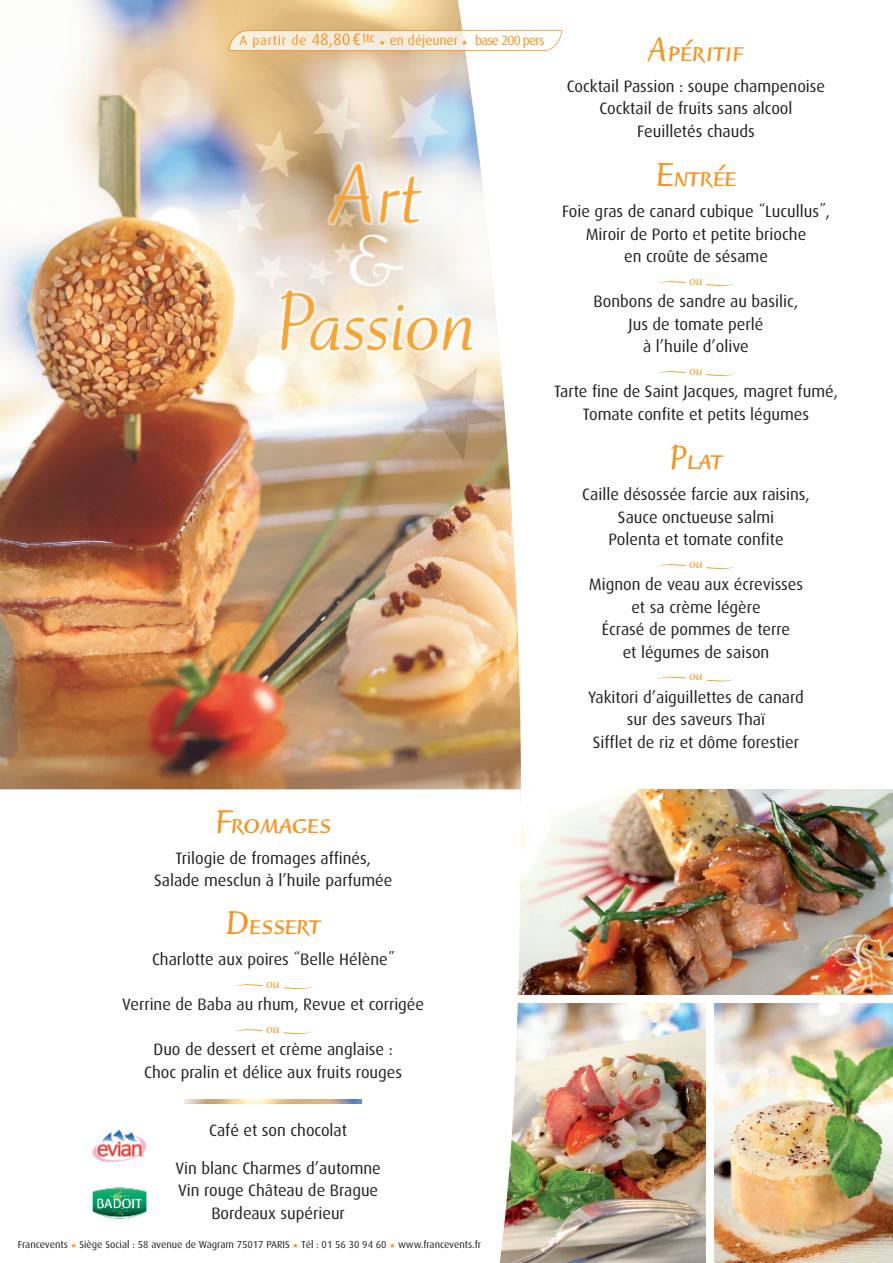
<style>
.page{position:relative;width:893px;height:1263px;background:#fff}
.page>*{position:absolute;margin:0;border:0;box-sizing:border-box;transform-origin:0 0}
.t1{font:34.5px "Ruzicka Freehand LH Bold SC";color:#f7931d}
.t2{font:16.5px/22.5px "Dax";color:#231f20;text-align:center}
.t3{font:16.5px "Ruzicka Freehand LH";color:#f7931d}
.t4{font:13.5px "Dax";color:#f7931d}
.t5{font:10.2px "Dax";color:#231f20}
.s1{font-size:16.5px}
.s2{font-family:"Ruzicka Freehand LH";font-size:21px}
.s3{color:#f7931d}
</style>
<div class="page">
<img style="left:521px;top:789px;width:372px;height:205px">
<img style="left:521px;top:1003px;width:185px;height:260px">
<img style="left:0;top:0;width:521px;height:789px">
<svg style="left:0;top:789px;width:521px;height:474px"></svg>
<img style="left:715px;top:1003px;width:178px;height:260px">
<svg style="left:707px;top:679px;width:27px;height:3px"></svg>
<svg style="left:658px;top:676px;width:27px;height:3px"></svg>
<svg style="left:707px;top:567px;width:27px;height:3px"></svg>
<svg style="left:658px;top:564px;width:27px;height:3px"></svg>
<svg style="left:707px;top:374px;width:27px;height:2px"></svg>
<svg style="left:658px;top:371px;width:27px;height:3px"></svg>
<svg style="left:707px;top:284px;width:27px;height:2px"></svg>
<svg style="left:658px;top:281px;width:27px;height:3px"></svg>
<svg style="left:284px;top:1032px;width:28px;height:4px"></svg>
<svg style="left:234px;top:1027px;width:29px;height:5px"></svg>
<svg style="left:284px;top:987px;width:28px;height:4px"></svg>
<svg style="left:234px;top:982px;width:29px;height:5px"></svg>
<img style="left:185px;top:1099px;width:176px;height:4px">
<img style="left:93px;top:1187px;width:54px;height:31px">
<img style="left:93px;top:1129px;width:54px;height:34px">
<svg style="left:229px;top:30px;width:333px;height:21px"></svg>
<p class="t4" style="left:239px;top:36px;width:307px">A partir de <span class="s1">48,80€</span><sup>ttc</sup> ★ en déjeuner ★ base 200 pers</p>
<h1 class="t1" style="left:648px;top:36px;width:97px">Apéritif</h1>
<p class="t2" style="left:567px;top:77px;width:260px">Cocktail Passion : soupe champenoise<br>Cocktail de fruits sans alcool<br>Feuilletés chauds</p>
<h1 class="t1" style="left:656px;top:162px;width:82px">Entrée</h1>
<p class="t2" style="left:562px;top:202px;width:269px">Foie gras de canard cubique <span class="s2">“</span>Lucullus<span class="s2">”</span>,<br>Miroir de Porto et petite brioche<br>en croûte de sésame</p>
<p class="t3" style="left:689px;top:273px;width:15px">ou</p>
<p class="t2" style="left:594px;top:292px;width:206px">Bonbons de sandre au basilic,<br>Jus de tomate perlé<br>à l’huile d’olive</p>
<p class="t3" style="left:689px;top:363px;width:15px">ou</p>
<p class="t2" style="left:554px;top:382px;width:285px">Tarte fine de Saint Jacques, magret fumé,<br>Tomate confite et petits légumes</p>
<h1 class="t1" style="left:669px;top:445px;width:55px">Plat</h1>
<p class="t2" style="left:582px;top:485px;width:229px">Caille désossée farcie aux raisins,<br>Sauce onctueuse salmi<br>Polenta et tomate confite</p>
<p class="t3" style="left:689px;top:556px;width:15px">ou</p>
<p class="t2" style="left:589px;top:575px;width:216px">Mignon de veau aux écrevisses et sa crème légère<br>Écrasé de pommes de terre<br>et légumes de saison</p>
<p class="t3" style="left:689px;top:669px;width:15px">ou</p>
<p class="t2" style="left:588px;top:688px;width:217px">Yakitori d’aiguillettes de canard sur des saveurs Thaï<br>Sifflet de riz et dôme forestier</p>
<h1 class="t1" style="left:215px;top:808px;width:117px">Fromages</h1>
<p class="t2" style="left:154px;top:849px;width:240px">Trilogie de fromages affinés,<br>Salade mesclun à l’huile parfumée</p>
<h1 class="t1" style="left:226px;top:910px;width:96px">Dessert</h1>
<p class="t2" style="left:152px;top:950px;width:244px">Charlotte aux poires <span class="s2">“</span>Belle Hélène<span class="s2">”</span></p>
<p class="t3" style="left:267px;top:976px;width:15px">ou</p>
<p class="t2" style="left:122px;top:995px;width:303px">Verrine de Baba au rhum, Revue et corrigée</p>
<p class="t3" style="left:267px;top:1021px;width:15px">ou</p>
<p class="t2" style="left:144px;top:1040px;width:259px">Duo de dessert et crème anglaise :<br>Choc pralin et délice aux fruits rouges</p>
<p class="t2" style="left:209px;top:1121px;width:139px">Café et son chocolat</p>
<p class="t2" style="left:175px;top:1159px;width:207px">Vin blanc Charmes d’automne<br>Vin rouge Château de Brague<br>Bordeaux supérieur</p>
<p class="t5" style="left:18px;top:1241px;width:465px">Francevents <span class="s3">★</span> Siège Social : 58 avenue de Wagram 75017 PARIS <span class="s3">★</span> Tél : 01 56 30 94 60 <span class="s3">★</span> www.francevents.fr</p>
</div>
